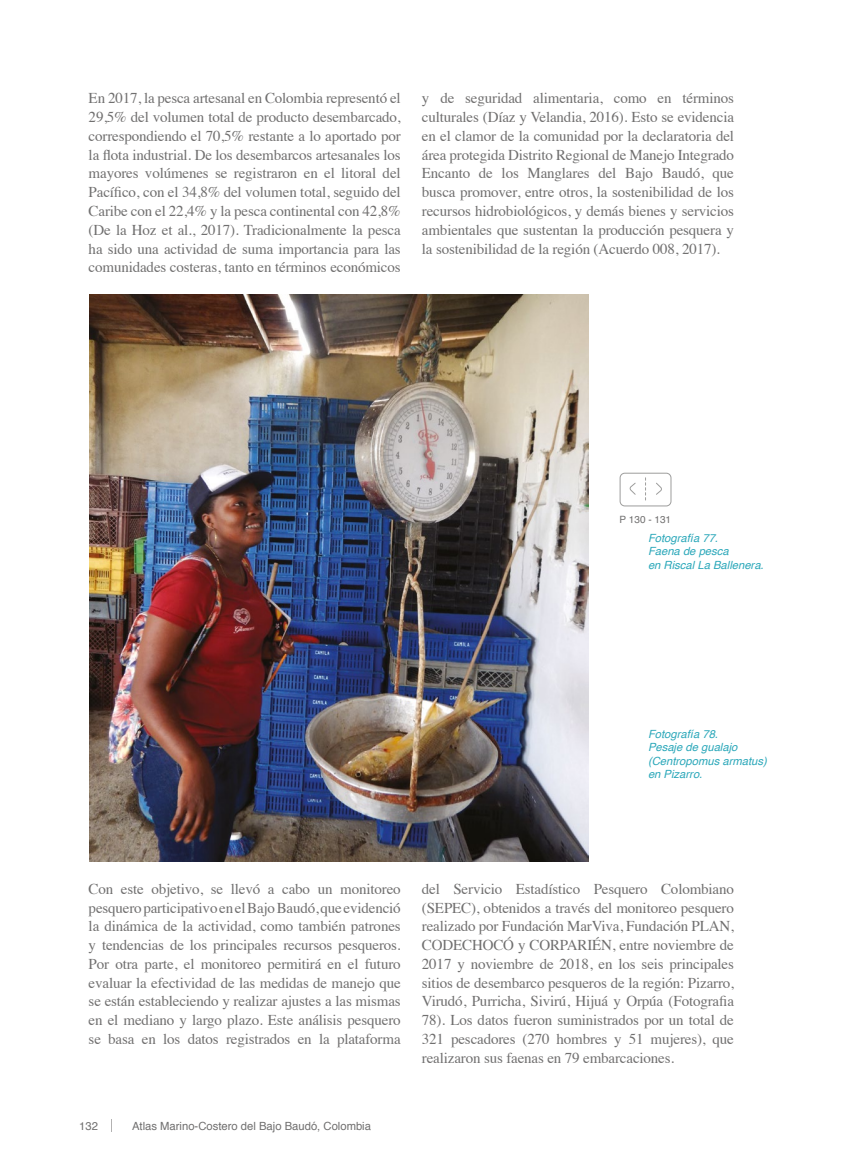
<style>
.page{position:relative;width:851px;height:1170px;background:#fff}
.page>*{position:absolute;margin:0;border:0;box-sizing:border-box;transform-origin:0 0}
.t1{font:15px/18.8px "Times";letter-spacing:-.01em;color:#706f6f;text-align:justify}
.t2{font:italic 11.25px/13.5px "Helvetica";color:#2ca8ba}
.t3{font:11.25px "Helvetica";color:#706f6f}
.t4{font:10px "Helvetica";color:#706f6f}
</style>
<div class="page">
<svg style="left:111px;top:1119px;width:1px;height:12px"></svg>
<img style="left:89px;top:294px;width:499px;height:567px">
<div style="left:619px;top:472px;width:52px;height:34px;border:1px solid #9d9d9c;border-radius:5px"></div>
<svg style="left:629px;top:477px;width:33px;height:23px"></svg>
<p class="t1" style="left:89px;top:88px;width:313px">En 2017, la pesca artesanal en Colombia representó el 29,5% del volumen total de producto desembarcado, correspondiendo el 70,5% restante a lo aportado por la flota industrial. De los desembarcos artesanales los mayores volúmenes se registraron en el litoral del Pacífico, con el 34,8% del volumen total, seguido del Caribe con el 22,4% y la pesca continental con 42,8% (De la Hoz et al., 2017). Tradicionalmente la pesca ha sido una actividad de suma importancia para las comunidades costeras, tanto en términos económicos</p>
<p class="t1" style="left:422px;top:88px;width:313px">y de seguridad alimentaria, como en términos culturales (Díaz y Velandia, 2016). Esto se evidencia en el clamor de la comunidad por la declaratoria del área protegida Distrito Regional de Manejo Integrado Encanto de los Manglares del Bajo Baudó, que busca promover, entre otros, la sostenibilidad de los recursos hidrobiológicos, y demás bienes y servicios ambientales que sustentan la producción pesquera y la sostenibilidad de la región (Acuerdo 008, 2017).</p>
<p class="t4" style="left:619px;top:512px;width:53px">P 130 - 131</p>
<p class="t2" style="left:648px;top:531px;width:117px">Fotografía 77.<br>Faena de pesca<br>en Riscal La Ballenera.</p>
<p class="t2" style="left:648px;top:727px;width:120px">Fotografía 78.<br>Pesaje de gualajo (Centropomus armatus) en Pizarro.</p>
<p class="t1" style="left:89px;top:878px;width:313px">Con este objetivo, se llevó a cabo un monitoreo pesquero participativo en el Bajo Baudó, que evidenció la dinámica de la actividad, como también patrones y tendencias de los principales recursos pesqueros.<br>Por otra parte, el monitoreo permitirá en el futuro evaluar la efectividad de las medidas de manejo que se están estableciendo y realizar ajustes a las mismas en el mediano y largo plazo. Este análisis pesquero se basa en los datos registrados en la plataforma</p>
<p class="t1" style="left:422px;top:878px;width:313px">del Servicio Estadístico Pesquero Colombiano (SEPEC), obtenidos a través del monitoreo pesquero realizado por Fundación MarViva, Fundación PLAN, CODECHOCÓ y CORPARIÉN, entre noviembre de 2017 y noviembre de 2018, en los seis principales sitios de desembarco pesqueros de la región: Pizarro, Virudó, Purricha, Sivirú, Hijuá y Orpúa (Fotografia 78). Los datos fueron suministrados por un total de 321 pescadores (270 hombres y 51 mujeres), que realizaron sus faenas en 79 embarcaciones.</p>
<p class="t3" style="left:79px;top:1117px;width:20px">132</p>
<p class="t3" style="left:132px;top:1117px;width:240px">Atlas Marino-Costero del Bajo Baudó, Colombia</p>
</div>
